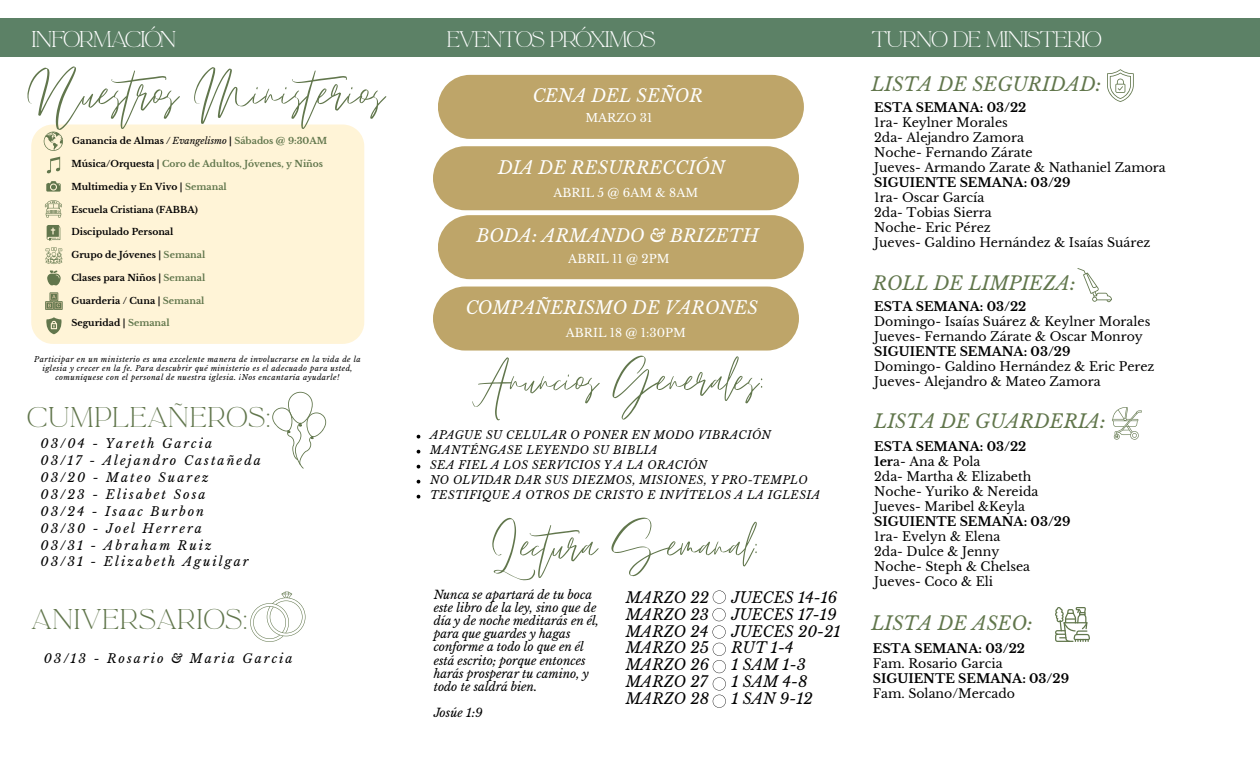
<style>
.page{position:relative;width:1260px;height:765px;background:#fff}
.page>*{position:absolute;margin:0;border:0;box-sizing:border-box;transform-origin:0 0}
.t1{font:82.75px "Emitha Script";color:#61764c}
.t2{font:75px "Emitha Script";color:#61764c}
.t3{font:25px "La Luxes Serif";color:#61764c}
.t4{font:20px "La Luxes Serif";letter-spacing:-.07em;color:#fff}
.t5{font:19.62px "La Luxes Serif";letter-spacing:-.07em;color:#fff}
.t6{font:italic 18.75px "Libre Baskerville";color:#61764c}
.t7{font:italic 17.62px "Libre Baskerville";color:#fff}
.t8{font:italic 15px/16.9px "Libre Baskerville";color:#000}
.t9{font:12.5px/15px "Libre Baskerville";color:#000}
.t10{font:italic 12.5px "Libre Baskerville";letter-spacing:.16em;color:#000}
.t11{font:700 12.5px/15px "Libre Baskerville";color:#000}
.t12{font:italic 11.88px/13.1px "Libre Baskerville";color:#000}
.t13{font:11.75px "Libre Baskerville";color:#fff}
.t14{font:italic 11.25px "Libre Baskerville";letter-spacing:.035em;color:#000}
.t15{font:700 9.12px "Libre Baskerville";color:#000}
.t16{font:700 9.12px "Libre Baskerville";color:#61764c}
.t17{font:italic 7.5px/9.4px "Libre Baskerville";letter-spacing:.055em;color:#000;text-align:center}
.s1{font-weight:400;font-style:italic}
.s2{color:#61764c}
.s3{color:#000}
.s4{font-weight:700}
.s5{font-weight:400}
</style>
<div class="page">
<div style="left:0;top:18px;width:1260px;height:38px;background:#5c8166"></div>
<div style="left:31px;top:125px;width:333px;height:219px;background:#fff4d7"></div>
<svg style="left:44px;top:132px;width:19px;height:19px"></svg>
<svg style="left:47px;top:225px;width:13px;height:16px"></svg>
<svg style="left:47px;top:157px;width:13px;height:17px"></svg>
<svg style="left:46px;top:181px;width:14px;height:10px"></svg>
<svg style="left:45px;top:200px;width:17px;height:17px"></svg>
<svg style="left:45px;top:247px;width:17px;height:17px"></svg>
<svg style="left:47px;top:271px;width:13px;height:14px"></svg>
<svg style="left:45px;top:301px;width:9px;height:9px"></svg>
<svg style="left:54px;top:301px;width:9px;height:9px"></svg>
<div style="left:50px;top:292px;width:8px;height:9px;background:#9aa37e"></div>
<svg style="left:46px;top:293px;width:16px;height:16px"></svg>
<svg style="left:46px;top:317px;width:16px;height:17px"></svg>
<div style="left:438px;top:75px;width:366px;height:64px;background:#bea569"></div>
<div style="left:433px;top:146px;width:366px;height:64px;background:#bea569"></div>
<div style="left:438px;top:215px;width:366px;height:64px;background:#bea569"></div>
<div style="left:433px;top:287px;width:366px;height:64px;background:#bea569"></div>
<svg style="left:272px;top:392px;width:54px;height:77px"></svg>
<svg style="left:250px;top:592px;width:55px;height:50px"></svg>
<svg style="left:1107px;top:69px;width:27px;height:33px"></svg>
<svg style="left:1077px;top:268px;width:35px;height:34px"></svg>
<svg style="left:1112px;top:407px;width:30px;height:33px"></svg>
<svg style="left:1055px;top:607px;width:35px;height:35px"></svg>
<svg style="left:417px;top:435px;width:3px;height:4px"></svg>
<svg style="left:417px;top:450px;width:3px;height:4px"></svg>
<svg style="left:417px;top:465px;width:3px;height:4px"></svg>
<svg style="left:417px;top:480px;width:3px;height:4px"></svg>
<svg style="left:417px;top:495px;width:3px;height:4px"></svg>
<svg style="left:713px;top:591px;width:13px;height:117px"></svg>
<h3 class="t4" style="left:31px;top:25px;width:147px">INFORMACIÓN</h3>
<h3 class="t5" style="left:446px;top:25px;width:211px">EVENTOS PRÓXIMOS</h3>
<h3 class="t5" style="left:871px;top:25px;width:232px">TURNO DE MINISTERIO</h3>
<h1 class="t1" style="left:27px;top:49px;width:358px">Nuestros Ministerios</h1>
<p class="t15" style="left:72px;top:135px;width:257px">Ganancia de Almas <span class="s1">/ Evangelismo</span> | <span class="s2">Sábados @ 9:30AM</span></p>
<p class="t16" style="left:71px;top:158px;width:253px"><span class="s3">Música/Orquesta |</span> Coro de Adultos, Jóvenes, y Niños</p>
<p class="t15" style="left:71px;top:181px;width:157px">Multimedia y En Vivo | <span class="s2">Semanal</span></p>
<p class="t15" style="left:71px;top:204px;width:128px">Escuela Cristiana (FABBA)</p>
<p class="t15" style="left:71px;top:227px;width:104px">Discipulado Personal</p>
<p class="t15" style="left:71px;top:249px;width:135px">Grupo de Jóvenes | <span class="s2">Semanal</span></p>
<p class="t15" style="left:71px;top:272px;width:135px">Clases para Niños | <span class="s2">Semanal</span></p>
<p class="t15" style="left:71px;top:295px;width:135px">Guarderia / Cuna | <span class="s2">Semanal</span></p>
<p class="t15" style="left:71px;top:318px;width:100px">Seguridad | <span class="s2">Semanal</span></p>
<p class="t17" style="left:34px;top:354px;width:328px">Participar en un ministerio es una excelente manera de involucrarse en la vida de la iglesia y crecer en la fe. Para descubrir qué ministerio es el adecuado para usted, comuníquese con el personal de nuestra iglesia. ¡Nos encantaría ayudarle!</p>
<h2 class="t3" style="left:27px;top:399px;width:245px">CUMPLEAÑEROS:</h2>
<p class="t10" style="left:41px;top:436px;width:173px">03/04 - Yareth Garcia</p>
<p class="t10" style="left:41px;top:453px;width:222px">03/17 - Alejandro Castañeda</p>
<p class="t10" style="left:41px;top:470px;width:170px">03/20 - Mateo Suarez</p>
<p class="t10" style="left:41px;top:487px;width:167px">03/23 - Elisabet Sosa</p>
<p class="t10" style="left:41px;top:504px;width:165px">03/24 - Isaac Burbon</p>
<p class="t10" style="left:41px;top:521px;width:163px">03/30 - Joel Herrera</p>
<p class="t10" style="left:41px;top:537px;width:173px">03/31 - Abraham Ruiz</p>
<p class="t10" style="left:41px;top:554px;width:210px">03/31 - Elizabeth Aguilgar</p>
<h2 class="t3" style="left:31px;top:601px;width:218px">ANIVERSARIOS:</h2>
<p class="t10" style="left:44px;top:651px;width:250px">03/13 - Rosario &amp; Maria Garcia</p>
<h3 class="t7" style="left:532px;top:85px;width:172px">CENA DEL SEÑOR</h3>
<p class="t13" style="left:585px;top:111px;width:68px">MARZO 31</p>
<h3 class="t7" style="left:498px;top:157px;width:228px">DIA DE RESURRECCIÓN</h3>
<p class="t13" style="left:554px;top:186px;width:146px">ABRIL 5 @ 6AM &amp; 8AM</p>
<h3 class="t7" style="left:476px;top:225px;width:284px">BODA: ARMANDO &amp; BRIZETH</h3>
<p class="t13" style="left:568px;top:251px;width:103px">ABRIL 11 @ 2PM</p>
<h3 class="t7" style="left:465px;top:297px;width:294px">COMPAÑERISMO DE VARONES</h3>
<p class="t13" style="left:566px;top:326px;width:121px">ABRIL 18 @ 1:30PM</p>
<h1 class="t2" style="left:472px;top:340px;width:294px">Anuncios Generales:</h1>
<p class="t14" style="left:430px;top:429px;width:342px">APAGUE SU CELULAR O PONER EN MODO VIBRACIÓN</p>
<p class="t14" style="left:430px;top:444px;width:229px">MANTÉNGASE LEYENDO SU BIBLIA</p>
<p class="t14" style="left:430px;top:459px;width:279px">SEA FIEL A LOS SERVICIOS Y A LA ORACIÓN</p>
<p class="t14" style="left:430px;top:474px;width:379px">NO OLVIDAR DAR SUS DIEZMOS, MISIONES, Y PRO-TEMPLO</p>
<p class="t14" style="left:430px;top:489px;width:392px">TESTIFIQUE A OTROS DE CRISTO E INVÍTELOS A LA IGLESIA</p>
<h1 class="t2" style="left:492px;top:506px;width:268px">Lectura Semanal:</h1>
<p class="t12" style="left:434px;top:588px;width:167px">Nunca se apartará de tu boca este libro de la ley, sino que de día y de noche meditarás en él, para que guardes y hagas conforme a todo lo que en él está escrito; porque entonces harás prosperar tu camino, y todo te saldrá bien.</p>
<p class="t12" style="left:434px;top:706px;width:51px">Josúe 1:9</p>
<h5 class="t8" style="left:626px;top:589px;width:85px;text-align:justify">MARZO 22<br>MARZO 23<br>MARZO 24<br>MARZO 25<br>MARZO 26<br>MARZO 27<br>MARZO 28</h5>
<h5 class="t8" style="left:732px;top:589px;width:111px">JUECES 14-16<br>JUECES 17-19<br>JUECES 20-21<br>RUT 1-4<br>1 SAM 1-3<br>1 SAM 4-8<br>1 SAN 9-12</h5>
<h3 class="t6" style="left:871px;top:73px;width:231px">LISTA DE SEGURIDAD:</h3>
<p class="t11" style="left:874px;top:100px;width:154px">ESTA SEMANA: 03/22</p>
<p class="t9" style="left:874px;top:115px;width:135px">1ra- Keylner Morales</p>
<p class="t9" style="left:874px;top:130px;width:151px">2da- Alejandro Zamora</p>
<p class="t9" style="left:874px;top:145px;width:160px">Noche- Fernando Zárate</p>
<p class="t9" style="left:874px;top:160px;width:293px">Jueves- Armando Zarate &amp; Nathaniel Zamora</p>
<p class="t11" style="left:874px;top:175px;width:198px">SIGUIENTE SEMANA: 03/29</p>
<p class="t9" style="left:874px;top:190px;width:112px">1ra- Oscar García</p>
<p class="t9" style="left:874px;top:205px;width:119px">2da- Tobias Sierra</p>
<p class="t9" style="left:874px;top:220px;width:118px">Noche- Eric Pérez</p>
<p class="t9" style="left:874px;top:235px;width:278px">Jueves- Galdino Hernández &amp; Isaías Suárez</p>
<h3 class="t6" style="left:873px;top:272px;width:204px">ROLL DE LIMPIEZA:</h3>
<p class="t11" style="left:874px;top:299px;width:154px">ESTA SEMANA: 03/22</p>
<p class="t9" style="left:874px;top:314px;width:278px">Domingo- Isaías Suárez &amp; Keylner Morales</p>
<p class="t9" style="left:874px;top:329px;width:270px">Jueves- Fernando Zárate &amp; Oscar Monroy</p>
<p class="t11" style="left:874px;top:344px;width:198px">SIGUIENTE SEMANA: 03/29</p>
<p class="t9" style="left:874px;top:359px;width:282px">Domingo- Galdino Hernández &amp; Eric Perez</p>
<p class="t9" style="left:874px;top:374px;width:228px">Jueves- Alejandro &amp; Mateo Zamora</p>
<h3 class="t6" style="left:874px;top:410px;width:233px">LISTA DE GUARDERIA:</h3>
<h6 class="t9" style="left:874px;top:439px;width:198px"><span class="s4">ESTA SEMANA: 03/22<br>1er</span>a- Ana &amp; Pola<br>2da- Martha &amp; Elizabeth<br>Noche- Yuriko &amp; Nereida<br>Jueves- Maribel &amp;Keyla<br><span class="s4">SIGUIENTE SEMANA: 03/29<br></span>1ra- Evelyn &amp; Elena<br>2da- Dulce &amp; Jenny<br>Noche- Steph &amp; Chelsea<br>Jueves- Coco &amp; Eli</h6>
<h3 class="t6" style="left:871px;top:612px;width:163px">LISTA DE ASEO:</h3>
<h6 class="t11" style="left:873px;top:641px;width:198px">ESTA SEMANA: 03/22<br><span class="s5">Fam. Rosario Garcia<br></span>SIGUIENTE SEMANA: 03/29<br><span class="s5">Fam. Solano/Mercado</span></h6>
</div>
